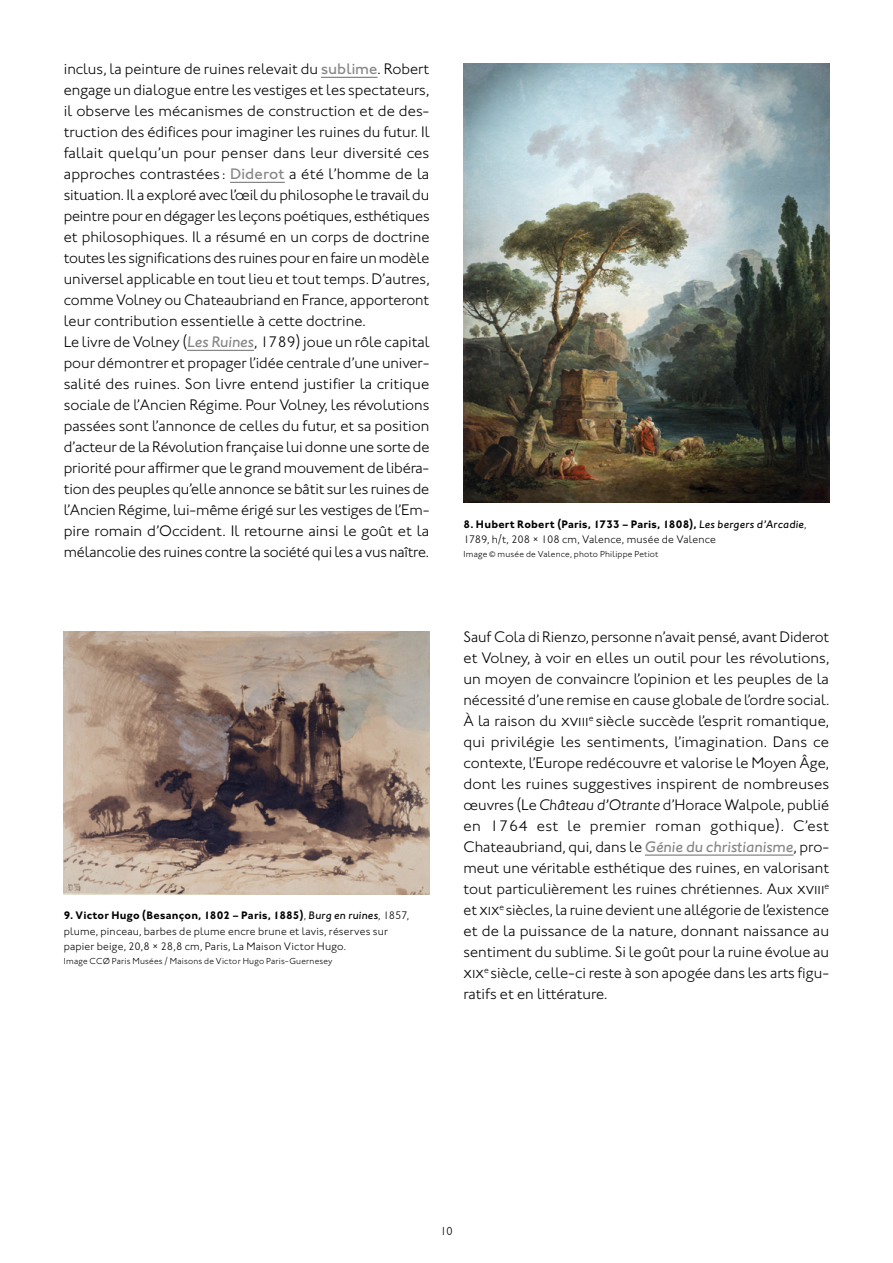
<style>
.page{position:relative;width:893px;height:1263px;background:#fff}
.page>*{position:absolute;margin:0;border:0;box-sizing:border-box;transform-origin:0 0}
.t1{font:300 15.75px/21px "Johnston ITC Pro";color:#000}
.t2{font:300 12px "Johnston ITC Pro";color:#000}
.t3{font:300 11.25px/15.8px "Johnston ITC Pro";letter-spacing:.015em;color:#000}
.t4{font:300 9px "Johnston ITC Pro";letter-spacing:.025em;color:#000}
.s1{font-weight:500;color:#868786}
.s2{font-weight:500;font-style:italic;color:#868786}
.s3{font-weight:700}
.s4{font-weight:500;font-style:italic}
.s5{font-style:italic}
</style>
<div class="page">
<hr style="left:321px;top:77px;width:56px;height:1px;background:#868786">
<hr style="left:230px;top:182px;width:55px;height:1px;background:#868786">
<hr style="left:187px;top:350px;width:67px;height:1px;background:#868786">
<img style="left:463px;top:64px;width:366px;height:439px">
<img style="left:64px;top:631px;width:365px;height:263px">
<hr style="left:645px;top:854px;width:148px;height:2px;background:#868786">
<p class="t1" style="left:64px;top:59px;width:367px">inclus, la peinture de ruines relevait du <span class="s1">sublime</span>. Robert engage un dialogue entre les vestiges et les spectateurs, il observe les mécanismes de construction et de des&shy;truction des édifices pour imaginer les ruines du futur. Il fallait quelqu’un pour penser dans leur diversité ces approches contrastées : <span class="s1">Diderot</span> a été l’homme de la situation. Il a exploré avec l’œil du philosophe le travail du peintre pour en dégager les leçons poétiques, esthétiques et philosophiques. Il a résumé en un corps de doctrine toutes les significations des ruines pour en faire un modèle universel applicable en tout lieu et tout temps. D’autres, comme Volney ou Chateaubriand en France, apporteront leur contribution essentielle à cette doctrine.<br>Le livre de Volney (<span class="s2">Les Ruines</span>, 1789) joue un rôle capital pour démontrer et propager l’idée centrale d’une univer&shy;salité des ruines. Son livre entend justifier la critique sociale de l’Ancien Régime. Pour Volney, les révolutions passées sont l’annonce de celles du futur, et sa position d’acteur de la Révolution française lui donne une sorte de priorité pour affirmer que le grand mouvement de libéra&shy;tion des peuples qu’elle annonce se bâtit sur les ruines de l’Ancien Régime, lui-même érigé sur les vestiges de l’Em&shy;pire romain d’Occident. Il retourne ainsi le goût et la mélancolie des ruines contre la société qui les a vus naître.</p>
<p class="t3" style="left:64px;top:907px;width:347px"><span class="s3">9. Victor Hugo (Besançon, 1802 – Paris, 1885)</span>, <span class="s4">Burg en ruines</span>, 1857, plume, pinceau, barbes de plume encre brune et lavis, réserves sur papier beige, 20,8 × 28,8 cm, Paris, La Maison Victor Hugo.</p>
<p class="t4" style="left:64px;top:956px;width:270px">Image CCØ Paris Musées / Maisons de Victor Hugo Paris-Guernesey</p>
<p class="t3" style="left:463px;top:516px;width:345px"><span class="s3">8. Hubert Robert (Paris, 1733 – Paris, 1808),</span> <span class="s4">Les bergers d’Arcadie</span>,<br>1789, h/t, 208 × 108 cm, Valence, musée de Valence</p>
<p class="t4" style="left:463px;top:549px;width:196px">Image © musée de Valence, photo Philippe Petiot</p>
<p class="t1" style="left:463px;top:626px;width:367px;text-align:justify">Sauf Cola di Rienzo, personne n’avait pensé, avant Diderot et Volney, à voir en elles un outil pour les révolutions, un moyen de convaincre l’opinion et les peuples de la nécessité d’une remise en cause globale de l’ordre social.<br>À la raison du xviii<sup>e</sup> siècle succède l’esprit romantique, qui privilégie les sentiments, l’imagination. Dans ce contexte, l’Europe redécouvre et valorise le Moyen Âge, dont les ruines suggestives inspirent de nombreuses œuvres (Le <span class="s5">Château d’Otrante</span> d’Horace Walpole, publié en 1764 est le premier roman gothique). C’est Chateaubriand, qui, dans le <span class="s2">Génie du christianisme</span>, pro&shy;meut une véritable esthétique des ruines, en valorisant tout particulièrement les ruines chrétiennes. Aux xviii<sup>e </sup>et xix<sup>e</sup> siècles, la ruine devient une allégorie de l’existence et de la puissance de la nature, donnant naissance au sentiment du sublime. Si le goût pour la ruine évolue au xix<sup>e</sup> siècle, celle-ci reste à son apogée dans les arts figu&shy;ratifs et en littérature.</p>
<p class="t2" style="left:440px;top:1224px;width:14px">10</p>
</div>
